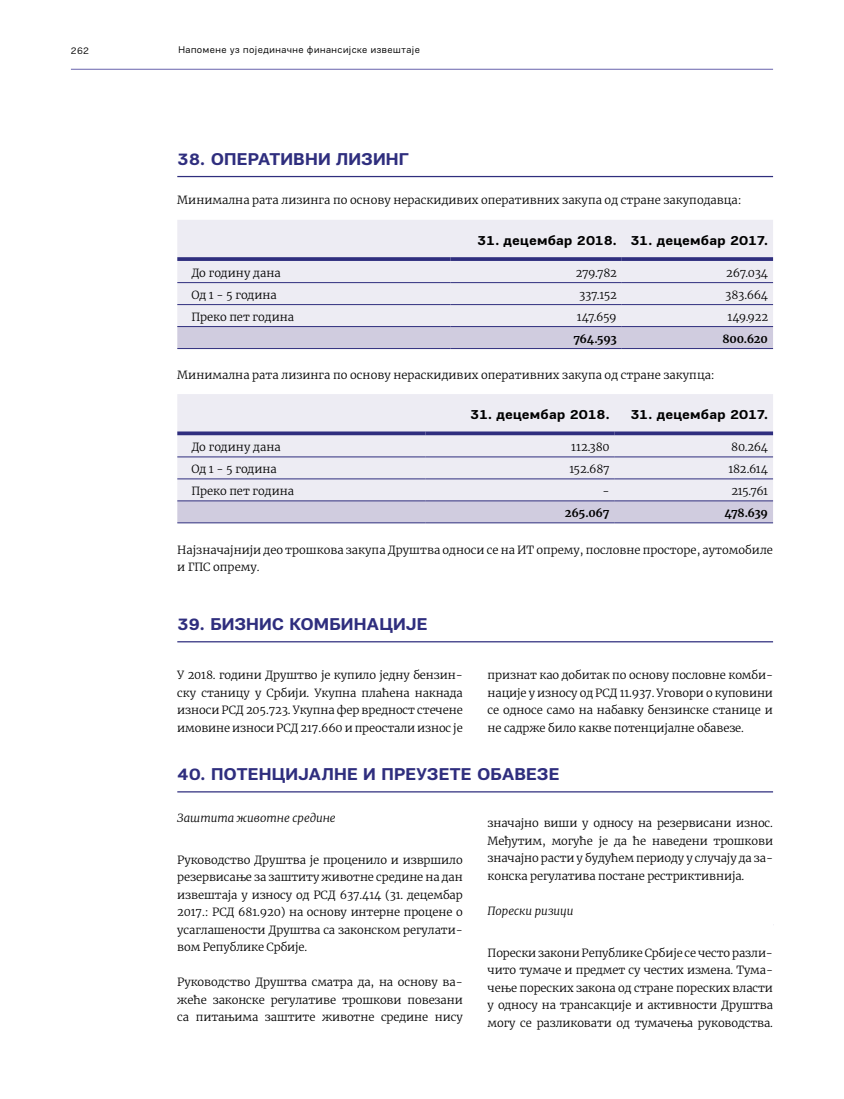
<style>
.page{position:relative;width:844px;height:1099px;background:#fff}
.page>*{position:absolute;margin:0;border:0;box-sizing:border-box;transform-origin:0 0}
.t1{font:700 17.5px "PF Encore Sans Pro";letter-spacing:.01em;color:#2f2e7e}
.t2{font:700 13.75px "PF Encore Sans Pro";letter-spacing:.015em;color:#000}
.t3{font:300 11.25px/17.5px "Merriweather";letter-spacing:-.01em;color:#000;text-align:justify}
.t4{font:italic 300 11.25px "Merriweather";letter-spacing:.005em;color:#000}
.t5{font:700 11.25px "Merriweather";letter-spacing:-.03em;color:#000}
.t6{font:10px "PF Encore Sans Pro";letter-spacing:.055em;color:#000}
</style>
<div class="page">
<hr style="left:71px;top:69px;width:701px;height:1px;background:#6863ac">
<hr style="left:177px;top:176px;width:595px;height:1px;background:#2f2e7e">
<hr style="left:177px;top:641px;width:595px;height:1px;background:#2f2e7e">
<div style="left:177px;top:220px;width:595px;height:106px;background:#edecf3"></div>
<div style="left:177px;top:327px;width:595px;height:21px;background:#d0ccdf"></div>
<svg style="left:177px;top:257px;width:273px;height:4px"></svg>
<svg style="left:450px;top:257px;width:171px;height:4px"></svg>
<svg style="left:621px;top:257px;width:151px;height:4px"></svg>
<hr style="left:177px;top:282px;width:273px;height:1px;background:#2f2e7e">
<hr style="left:450px;top:282px;width:171px;height:1px;background:#2f2e7e">
<hr style="left:621px;top:282px;width:151px;height:1px;background:#2f2e7e">
<hr style="left:177px;top:304px;width:273px;height:1px;background:#2f2e7e">
<hr style="left:450px;top:304px;width:171px;height:1px;background:#2f2e7e">
<hr style="left:621px;top:304px;width:151px;height:1px;background:#2f2e7e">
<hr style="left:177px;top:326px;width:273px;height:1px;background:#2f2e7e">
<hr style="left:450px;top:326px;width:171px;height:1px;background:#2f2e7e">
<hr style="left:621px;top:326px;width:151px;height:1px;background:#2f2e7e">
<hr style="left:177px;top:348px;width:273px;height:1px;background:#2f2e7e">
<hr style="left:450px;top:348px;width:171px;height:1px;background:#2f2e7e">
<hr style="left:621px;top:348px;width:151px;height:1px;background:#2f2e7e">
<div style="left:177px;top:394px;width:595px;height:106px;background:#edecf3"></div>
<div style="left:177px;top:501px;width:595px;height:21px;background:#d0ccdf"></div>
<svg style="left:177px;top:431px;width:248px;height:4px"></svg>
<svg style="left:425px;top:431px;width:189px;height:4px"></svg>
<svg style="left:614px;top:431px;width:158px;height:4px"></svg>
<hr style="left:177px;top:456px;width:248px;height:1px;background:#2f2e7e">
<hr style="left:425px;top:456px;width:189px;height:1px;background:#2f2e7e">
<hr style="left:614px;top:456px;width:158px;height:1px;background:#2f2e7e">
<hr style="left:177px;top:478px;width:248px;height:1px;background:#2f2e7e">
<hr style="left:425px;top:478px;width:189px;height:1px;background:#2f2e7e">
<hr style="left:614px;top:478px;width:158px;height:1px;background:#2f2e7e">
<hr style="left:177px;top:500px;width:248px;height:1px;background:#2f2e7e">
<hr style="left:425px;top:500px;width:189px;height:1px;background:#2f2e7e">
<hr style="left:614px;top:500px;width:158px;height:1px;background:#2f2e7e">
<hr style="left:177px;top:522px;width:248px;height:1px;background:#2f2e7e">
<hr style="left:425px;top:522px;width:189px;height:1px;background:#2f2e7e">
<hr style="left:614px;top:522px;width:158px;height:1px;background:#2f2e7e">
<hr style="left:177px;top:791px;width:595px;height:1px;background:#2f2e7e">
<p class="t6" style="left:71px;top:44px;width:20px">262</p>
<p class="t6" style="left:178px;top:44px;width:243px">Напомене уз појединачне финансијске извештаје</p>
<h1 class="t1" style="left:177px;top:148px;width:233px">38. ОПЕРАТИВНИ ЛИЗИНГ</h1>
<p class="t3" style="left:177px;top:190px;width:565px">Минимална рата лизинга по основу нераскидивих оперативних закупа од стране закуподавца:</p>
<p class="t2" style="left:477px;top:231px;width:292px">31. децембар 2018. 31. децембар 2017.</p>
<p class="t3" style="left:191px;top:264px;width:91px">До годину дана</p>
<p class="t3" style="left:575px;top:264px;width:43px">279.782</p>
<p class="t3" style="left:726px;top:264px;width:43px">267.034</p>
<p class="t3" style="left:191px;top:286px;width:87px">Од 1 - 5 година</p>
<p class="t3" style="left:579px;top:286px;width:39px">337.152</p>
<p class="t3" style="left:725px;top:286px;width:44px">383.664</p>
<p class="t3" style="left:191px;top:308px;width:104px">Преко пет година</p>
<p class="t3" style="left:576px;top:308px;width:41px">147.659</p>
<p class="t3" style="left:727px;top:308px;width:42px">149.922</p>
<p class="t5" style="left:573px;top:331px;width:45px">764.593</p>
<p class="t5" style="left:722px;top:331px;width:47px">800.620</p>
<p class="t3" style="left:177px;top:365px;width:539px">Минимална рата лизинга по основу нераскидивих оперативних закупа од стране закупца:</p>
<p class="t2" style="left:470px;top:405px;width:141px">31. децембар 2018.</p>
<p class="t2" style="left:630px;top:405px;width:139px">31. децембар 2017.</p>
<p class="t3" style="left:191px;top:438px;width:91px">До годину дана</p>
<p class="t3" style="left:571px;top:438px;width:40px">112.380</p>
<p class="t3" style="left:731px;top:438px;width:38px">80.264</p>
<p class="t3" style="left:191px;top:460px;width:87px">Од 1 - 5 година</p>
<p class="t3" style="left:569px;top:460px;width:42px">152.687</p>
<p class="t3" style="left:728px;top:460px;width:41px">182.614</p>
<p class="t3" style="left:191px;top:482px;width:104px">Преко пет година</p>
<p class="t3" style="left:602px;top:482px;width:9px">-</p>
<p class="t3" style="left:731px;top:482px;width:38px">215.761</p>
<p class="t5" style="left:564px;top:505px;width:46px">265.067</p>
<p class="t5" style="left:724px;top:505px;width:45px">478.639</p>
<p class="t3" style="left:177px;top:540px;width:597px">Најзначајнији део трошкова закупа Друштва односи се на ИТ опрему, пословне просторе, аутомобиле и ГПС опрему.</p>
<h1 class="t1" style="left:177px;top:613px;width:252px">39. БИЗНИС КОМБИНАЦИЈЕ</h1>
<p class="t3" style="left:177px;top:666px;width:287px">У 2018. години Друштво је купило једну бензин&shy;ску станицу у Србији. Укупна плаћена накнада износи РСД 205.723. Укупна фер вредност стечене имовине износи РСД 217.660 и преостали износ је</p>
<h1 class="t1" style="left:177px;top:763px;width:383px">40. ПОТЕНЦИЈАЛНЕ И ПРЕУЗЕТЕ ОБАВЕЗЕ</h1>
<p class="t4" style="left:177px;top:809px;width:160px">Заштита животне средине</p>
<p class="t3" style="left:177px;top:850px;width:287px">Руководство Друштва је проценило и извршило резервисање за заштиту животне средине на дан извештаја у износу од РСД 637.414 (31. децембар 2017.: РСД 681.920) на основу интерне процене о усаглашености Друштва са законском регулати&shy;вом Републике Србије.</p>
<p class="t3" style="left:177px;top:973px;width:287px">Руководство Друштва сматра да, на основу ва&shy;жеће законске регулативе трошкови повезани са питањима заштите животне средине нису</p>
<p class="t3" style="left:487px;top:666px;width:287px">признат као добитак по основу пословне комби&shy;нације у износу од РСД 11.937. Уговори о куповини се односе само на набавку бензинске станице и не садрже било какве потенцијалне обавезе.</p>
<p class="t3" style="left:487px;top:813px;width:287px">значајно виши у односу на резервисани износ.<br>Међутим, могуће је да ће наведени трошкови значајно расти у будућем периоду у случају да за&shy;конска регулатива постане рестриктивнија.</p>
<p class="t4" style="left:487px;top:902px;width:87px">Порески ризици</p>
<p class="t3" style="left:487px;top:943px;width:287px">Порески закони Републике Србије се често разли&shy;чито тумаче и предмет су честих измена. Тума&shy;чење пореских закона од стране пореских власти у односу на трансакције и активности Друштва могу се разликовати од тумачења руководства.</p>
</div>
